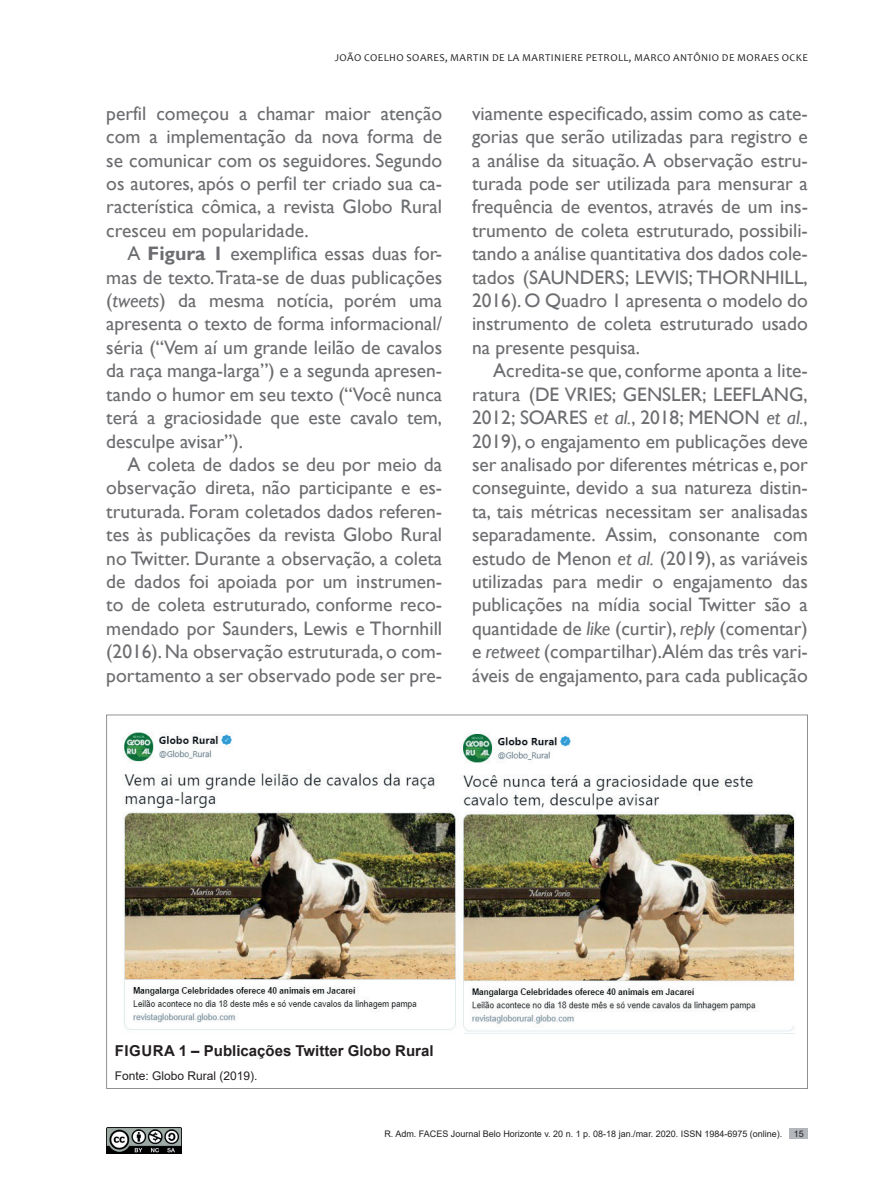
<style>
.page{position:relative;width:893px;height:1191px;background:#fff}
.page>*{position:absolute;margin:0;border:0;box-sizing:border-box;transform-origin:0 0}
.t1{font:19.5px/23.4px "Gill Sans";color:#6c6d70;text-align:justify}
.t2{font:700 15px "Arial";color:#231f20}
.t3{font:12px "Arial";color:#231f20}
.t4{font:10.5px "Candara";letter-spacing:.04em;color:#231f20}
.t5{font:9px "Arial";color:#231f20}
.s1{font-weight:700}
.s2{font-style:italic}
</style>
<div class="page">
<div style="left:789px;top:1128px;width:19px;height:10px;background:#b3b6bb"></div>
<img style="left:106px;top:1127px;width:75px;height:26px">
<svg style="left:106px;top:714px;width:702px;height:375px"></svg>
<img style="left:118px;top:733px;width:679px;height:300px">
<p class="t4" style="left:335px;top:51px;width:475px">JOÃO COELHO SOARES, MARTIN DE LA MARTINIERE PETROLL, MARCO ANTÔNIO DE MORAES OCKE</p>
<p class="t1" style="left:106px;top:102px;width:337px">perfil começou a chamar maior atenção com a implementação da nova forma de se comunicar com os seguidores. Segundo os autores, após o perfil ter criado sua ca&shy;racterística cômica, a revista Globo Rural cresceu em popularidade.</p>
<p class="t1" style="left:106px;top:242px;width:337px;text-indent:21px">A <span class="s1">Figura 1</span> exemplifica essas duas for&shy;mas de texto. Trata-se de duas publicações (<span class="s2">tweets</span>) da mesma notícia, porém uma apresenta o texto de forma informacional/ séria (“Vem aí um grande leilão de cavalos da raça manga-larga”) e a segunda apresen&shy;tando o humor em seu texto (“Você nunca terá a graciosidade que este cavalo tem, desculpe avisar”).</p>
<p class="t1" style="left:106px;top:453px;width:337px;text-indent:21px">A coleta de dados se deu por meio da observação direta, não participante e es&shy;truturada. Foram coletados dados referen&shy;tes às publicações da revista Globo Rural no Twitter. Durante a observação, a coleta de dados foi apoiada por um instrumen&shy;to de coleta estruturado, conforme reco&shy;mendado por Saunders, Lewis e Thornhill (2016). Na observação estruturada, o com&shy;portamento a ser observado pode ser pre-</p>
<p class="t1" style="left:472px;top:102px;width:337px">viamente especificado, assim como as cate&shy;gorias que serão utilizadas para registro e a análise da situação. A observação estru&shy;turada pode ser utilizada para mensurar a frequência de eventos, através de um ins&shy;trumento de coleta estruturado, possibili&shy;tando a análise quantitativa dos dados cole&shy;tados (SAUNDERS; LEWIS; THORNHILL, 2016). O Quadro 1 apresenta o modelo do instrumento de coleta estruturado usado na presente pesquisa.</p>
<p class="t1" style="left:472px;top:359px;width:337px;text-indent:21px">Acredita-se que, conforme aponta a lite&shy;ratura (DE VRIES; GENSLER; LEEFLANG, 2012; SOARES <span class="s2">et al.</span>, 2018; MENON <span class="s2">et al.</span>, 2019), o engajamento em publicações deve ser analisado por diferentes métricas e, por conseguinte, devido a sua natureza distin&shy;ta, tais métricas necessitam ser analisadas separadamente. Assim, consonante com estudo de Menon <span class="s2">et al.</span> (2019), as variáveis utilizadas para medir o engajamento das publicações na mídia social Twitter são a quantidade de <span class="s2">like</span> (curtir), <span class="s2">reply</span> (comentar) e <span class="s2">retweet</span> (compartilhar).Além das três vari&shy;áveis de engajamento, para cada publicação</p>
<p class="t2" style="left:115px;top:1040px;width:320px">FIGURA 1 – Publicações Twitter Globo Rural</p>
<p class="t3" style="left:115px;top:1067px;width:144px">Fonte: Globo Rural (2019).</p>
<p class="t5" style="left:384px;top:1127px;width:400px">R. Adm. FACES Journal Belo Horizonte v. 20 n. 1 p. 08-18 jan./mar. 2020. ISSN 1984-6975 (online).</p>
<p class="t5" style="left:794px;top:1127px;width:12px">15</p>
</div>
